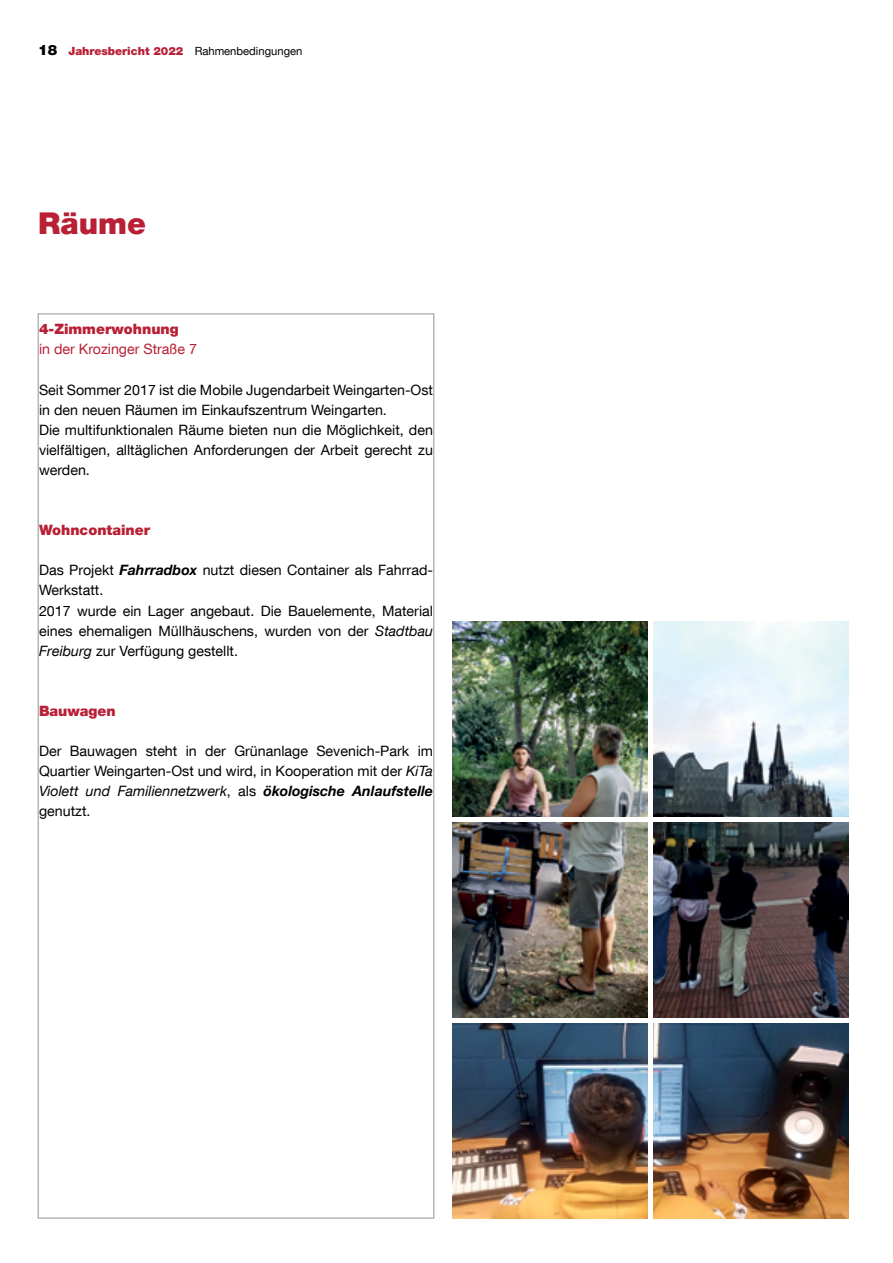
<style>
.page{position:relative;width:893px;height:1263px;background:#fff}
.page>*{position:absolute;margin:0;border:0;box-sizing:border-box;transform-origin:0 0}
.Head_15_auf_16_74{font:900 30px "Helvetica Neue LT Com";color:#b91f35}
.Copy_9_5_auf_13_394{font:14.25px/20.1px "Helvetica Neue LT Com";color:#000;text-align:justify}
.Copy_9_5_auf_13_394-2{font:900 14.25px "Helvetica Neue LT Com";color:#b91f35}
.Copy_9_5_auf_13_394-3{font:14.25px "Helvetica Neue LT Com";color:#b91f35}
.Copy_8_5_auf_11_16{font:900 11.25px "Helvetica Neue LT Com";color:#b91f35}
.s1{font-size:14.25px;color:#000}
.s2{font-weight:400;color:#000}
.s3{font-weight:700;font-style:italic}
.s4{font-style:italic}
</style>
<div class="page">
<div style="left:38px;top:313px;width:396px;height:906px;border:2px solid #b2b7b7"></div>
<img style="left:453px;top:1024px;width:194px;height:194px">
<img style="left:654px;top:1024px;width:194px;height:194px">
<img style="left:453px;top:823px;width:194px;height:194px">
<img style="left:654px;top:823px;width:194px;height:194px">
<img style="left:453px;top:622px;width:194px;height:194px">
<img style="left:654px;top:622px;width:194px;height:194px">
<p class="Copy_8_5_auf_11_16" style="left:38px;top:44px;width:266px"><span class="s1">18</span> Jahresbericht 2022 <span class="s2">Rahmenbedingungen</span></p>
<p class="Head_15_auf_16_74" style="left:38px;top:205px;width:109px">Räume</p>
<p class="Copy_9_5_auf_13_394-2" style="left:39px;top:321px;width:141px">4-Zimmerwohnung</p>
<p class="Copy_9_5_auf_13_394-3" style="left:39px;top:340px;width:160px">in der Krozinger Straße 7</p>
<p class="Copy_9_5_auf_13_394" style="left:39px;top:379px;width:395px">Seit Sommer 2017 ist die Mobile Jugendarbeit Weingarten-Ost in den neuen Räumen im Einkaufszentrum Weingarten.</p>
<p class="Copy_9_5_auf_13_394" style="left:39px;top:419px;width:395px">Die multifunktionalen Räume bieten nun die Möglichkeit, den vielfältigen, alltäglichen Anforderungen der Arbeit gerecht zu werden.</p>
<p class="Copy_9_5_auf_13_394-2" style="left:39px;top:521px;width:113px">Wohncontainer</p>
<p class="Copy_9_5_auf_13_394" style="left:39px;top:560px;width:395px">Das Projekt <span class="s3">Fahrradbox</span> nutzt diesen Container als Fahrrad-<br>Werkstatt.</p>
<p class="Copy_9_5_auf_13_394" style="left:39px;top:600px;width:395px">2017 wurde ein Lager angebaut. Die Bauelemente, Material eines ehemaligen Müllhäuschens, wurden von der <span class="s4">Stadtbau Freiburg</span> zur Verfügung gestellt.</p>
<p class="Copy_9_5_auf_13_394-2" style="left:39px;top:702px;width:78px">Bauwagen</p>
<p class="Copy_9_5_auf_13_394" style="left:39px;top:741px;width:395px">Der Bauwagen steht in der Grünanlage Sevenich-Park im Quartier Weingarten-Ost und wird, in Kooperation mit der <span class="s4">KiTa Violett und Familiennetzwerk</span>, als <span class="s3">ökologische Anlaufstelle </span>genutzt.</p>
</div>
